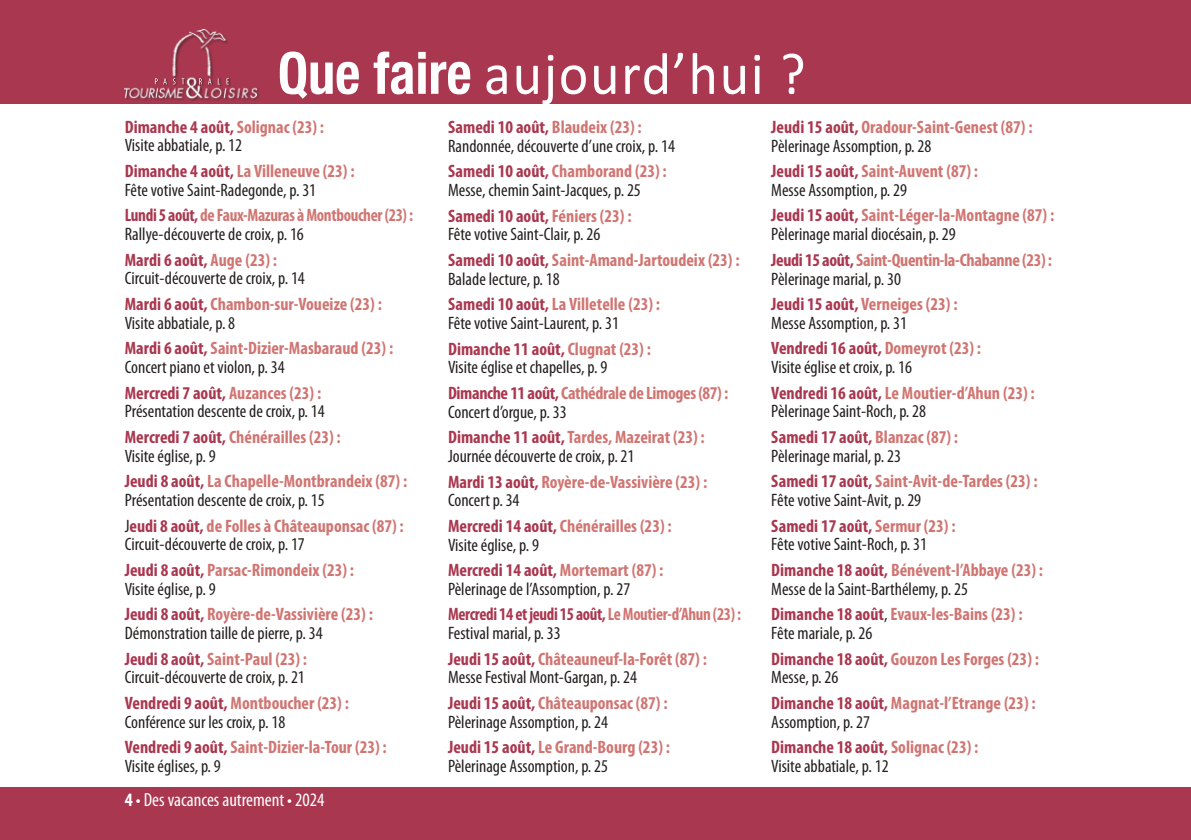
<style>
.page{position:relative;width:1191px;height:840px;background:#fff}
.page>*{position:absolute;margin:0;border:0;box-sizing:border-box;transform-origin:0 0}
.t1{font:60px "Calibri";letter-spacing:.03em;color:#fff;scale:.93 1}
.t2{font:condensed 19px "Myriad Pro";color:#fff}
.t3{font:condensed 18px/18.8px "Myriad Pro";color:#241f1f}
.t4{font:700 condensed 18px/18.8px "Myriad Pro";color:#d07572}
.t5{font:700 condensed 18px/18.8px "Myriad Pro";letter-spacing:-.02em;color:#d07572}
.t6{font:700 condensed 18px/18.8px "Myriad Pro";letter-spacing:-.02em;color:#d07572;scale:.95 1}
.t7{font:700 condensed 18px/18.8px "Myriad Pro";letter-spacing:-.02em;color:#a9374f;scale:.94 1}
.s1{font-family:"Helvetica Neue";font-weight:700;font-stretch:condensed;font-size:58px}
.s2{font-weight:700;color:#a9374f}
.s3{font-weight:700;color:#d07572}
.s4{color:#a9374f}
.s5{font-weight:400;color:#241f1f}
.s6{color:#d07572}
.s7{font-weight:700}
</style>
<div class="page">
<div style="left:0;top:786px;width:1191px;height:53px;background:#a9374f"></div>
<div style="left:0;top:0;width:1191px;height:104px;background:#a9374f"></div>
<div style="left:124px;top:29px;width:136px;height:73px;background:#241f1f;opacity:.75"></div>
<img style="left:125px;top:30px;width:131px;height:72px">
<div style="left:155px;top:78px;width:76px;height:8px;background:#241f1f;opacity:.75"></div>
<svg style="left:155px;top:78px;width:74px;height:6px"></svg>
<h1 class="t1" style="left:278px;top:37px;width:569px"><span class="s1">Que faire</span> aujourd’hui ?</h1>
<p class="t3" style="left:125px;top:117px;width:201px"><span class="s2">Dimanche 4 août,</span> <span class="s3">Solignac (23) :<br></span>Visite abbatiale, p. 12</p>
<p class="t3" style="left:125px;top:161px;width:231px"><span class="s2">Dimanche 4 août,</span> <span class="s3">La Villeneuve (23) :<br></span>Fête votive Saint-Radegonde, p. 31</p>
<p class="t6" style="left:125px;top:205px;width:305px"><span class="s4">Lundi 5 août,</span> de Faux-Mazuras à Montboucher (23) :<br><span class="s5">Rallye-découverte de croix, p. 16</span></p>
<p class="t3" style="left:125px;top:250px;width:182px"><span class="s2">Mardi 6 août,</span> <span class="s3">Auge (23) :<br></span>Circuit-découverte de croix, p. 14</p>
<p class="t4" style="left:125px;top:294px;width:259px"><span class="s4">Mardi 6 août,</span> Chambon-sur-Voueize (23) :<br><span class="s5">Visite abbatiale, p. 8</span></p>
<p class="t4" style="left:125px;top:338px;width:270px"><span class="s4">Mardi 6 août,</span> Saint-Dizier-Masbaraud (23) :<br><span class="s5">Concert piano et violon, p. 34</span></p>
<p class="t3" style="left:125px;top:383px;width:201px"><span class="s2">Mercredi 7 août,</span> <span class="s3">Auzances (23) :<br></span>Présentation descente de croix, p. 14</p>
<p class="t4" style="left:125px;top:427px;width:217px"><span class="s4">Mercredi 7 août,</span> Chénérailles (23) :<br><span class="s5">Visite église, p. 9</span></p>
<p class="t3" style="left:125px;top:471px;width:284px"><span class="s2">Jeudi 8 août,</span> <span class="s3">La Chapelle-Montbrandeix (87) :<br></span>Présentation descente de croix, p. 15</p>
<p class="t3" style="left:125px;top:515px;width:280px">J<span class="s2">eudi 8 août,</span> <span class="s3">de Folles à Châteauponsac (87) :<br></span>Circuit-découverte de croix, p. 17</p>
<p class="t4" style="left:125px;top:560px;width:231px"><span class="s4">Jeudi 8 août,</span> Parsac-Rimondeix (23) :<br><span class="s5">Visite église, p. 9</span></p>
<p class="t3" style="left:125px;top:604px;width:250px"><span class="s2">Jeudi 8 août,</span> <span class="s3">Royère-de-Vassivière (23) :<br></span>Démonstration taille de pierre, p. 34</p>
<p class="t3" style="left:125px;top:648px;width:184px"><span class="s2">Jeudi 8 août,</span> <span class="s3">Saint-Paul (23) :<br></span>Circuit-découverte de croix, p. 21</p>
<p class="t3" style="left:125px;top:693px;width:226px"><span class="s2">Vendredi 9 août,</span> <span class="s3">Montboucher (23) :<br></span>Conférence sur les croix, p. 18</p>
<p class="t4" style="left:125px;top:737px;width:263px"><span class="s4">Vendredi 9 août,</span> Saint-Dizier-la-Tour (23) :<br><span class="s5">Visite églises, p. 9</span></p>
<p class="t4" style="left:771px;top:117px;width:263px"><span class="s4">Jeudi 15 août,</span> Oradour-Saint-Genest (87) :<br><span class="s5">Pèlerinage Assomption, p. 28</span></p>
<p class="t3" style="left:771px;top:161px;width:208px"><span class="s2">Jeudi 15 août,</span> <span class="s3">Saint-Auvent (87) :<br></span>Messe Assomption, p. 29</p>
<p class="t3" style="left:771px;top:206px;width:284px"><span class="s2">Jeudi 15 août,</span> <span class="s3">Saint-Léger-la-Montagne (87) :<br></span>Pèlerinage marial diocésain, p. 29</p>
<p class="t5" style="left:771px;top:250px;width:282px"><span class="s4">Jeudi 15 août,</span> Saint-Quentin-la-Chabanne (23) :<br><span class="s5">Pèlerinage marial, p. 30</span></p>
<p class="t3" style="left:771px;top:294px;width:188px"><span class="s2">Jeudi 15 août,</span> <span class="s3">Verneiges (23) :<br></span>Messe Assomption, p. 31</p>
<p class="t3" style="left:771px;top:338px;width:211px"><span class="s2">Vendredi 16 août,</span> <span class="s3">Domeyrot (23) :<br></span>Visite église et croix, p. 16</p>
<p class="t3" style="left:771px;top:383px;width:265px"><span class="s2">Vendredi 16 août,</span> <span class="s3">Le Moutier-d’Ahun (23) :<br></span>Pèlerinage Saint-Roch, p. 28</p>
<p class="t3" style="left:771px;top:427px;width:188px"><span class="s2">Samedi 17 août,</span> <span class="s3">Blanzac (87) :<br></span>Pèlerinage marial, p. 23</p>
<p class="t4" style="left:771px;top:471px;width:268px"><span class="s4">Samedi 17 août,</span> Saint-Avit-de-Tardes (23) :<br><span class="s5">Fête votive Saint-Avit, p. 29</span></p>
<p class="t3" style="left:771px;top:516px;width:186px"><span class="s2">Samedi 17 août,</span> <span class="s3">Sermur (23) :<br></span>Fête votive Saint-Roch, p. 31</p>
<p class="t3" style="left:771px;top:560px;width:273px"><span class="s2">Dimanche 18 août,</span> <span class="s3">Bénévent-l’Abbaye (23) :<br></span>Messe de la Saint-Barthélemy, p. 25</p>
<p class="t4" style="left:771px;top:604px;width:253px"><span class="s4">Dimanche 18 août</span><span class="s5">,</span> Evaux-les-Bains (23) :<br><span class="s5">Fête mariale, p. 26</span></p>
<p class="t4" style="left:771px;top:648px;width:269px"><span class="s4">Dimanche 18 août,</span> Gouzon Les Forges (23) :<br><span class="s5">Messe, p. 26</span></p>
<p class="t4" style="left:771px;top:692px;width:266px"><span class="s4">Dimanche 18 août,</span> Magnat-l’Etrange (23) :<br><span class="s5">Assomption, p. 27</span></p>
<p class="t3" style="left:771px;top:737px;width:208px"><span class="s2">Dimanche 18 août,</span> <span class="s3">Solignac (23) :<br></span>Visite abbatiale, p. 12</p>
<p class="t3" style="left:448px;top:117px;width:228px"><span class="s2">Samedi 10 août,</span> <span class="s3">Blaudeix (23) :<br></span>Randonnée, découverte d’une croix, p. 14</p>
<p class="t3" style="left:448px;top:161px;width:220px"><span class="s2">Samedi 10 août,</span> <span class="s3">Chamborand (23) :<br></span>Messe, chemin Saint-Jacques, p. 25</p>
<p class="t3" style="left:448px;top:206px;width:185px"><span class="s2">Samedi 10 août,</span> <span class="s3">Féniers (23) :<br></span>Fête votive Saint-Clair, p. 26</p>
<p class="t4" style="left:448px;top:250px;width:293px"><span class="s4">Samedi 10 août,</span> Saint-Amand-Jartoudeix (23) :<br><span class="s5">Balade lecture, p. 18</span></p>
<p class="t3" style="left:448px;top:294px;width:213px"><span class="s2">Samedi 10 août,</span> <span class="s3">La Villetelle (23) :<br></span>Fête votive Saint-Laurent, p. 31</p>
<p class="t3" style="left:448px;top:339px;width:204px"><span class="s2">Dimanche 11 août,</span> <span class="s3">Clugnat (23) :<br></span>Visite église et chapelles, p. 9</p>
<p class="t5" style="left:448px;top:383px;width:282px"><span class="s4">Dimanche 11 août,</span> Cathédrale de Limoges (87) :<br><span class="s5">Concert d’orgue, p. 33</span></p>
<p class="t3" style="left:448px;top:427px;width:258px"><span class="s2">Dimanche 11 août,</span> <span class="s3">Tardes, Mazeirat (23) :<br></span>Journée découverte de croix, p. 21</p>
<p class="t4" style="left:448px;top:471px;width:261px"><span class="s4">Mardi 13 août,</span> Royère-de-Vassivière (23) :<br><span class="s5">Concert p. 34</span></p>
<p class="t4" style="left:448px;top:515px;width:225px"><span class="s4">Mercredi 14 août,</span> Chénérailles (23) :<br><span class="s5">Visite église, p. 9</span></p>
<p class="t3" style="left:448px;top:560px;width:217px"><span class="s2">Mercredi 14 août,</span> <span class="s3">Mortemart (87) :<br></span>Pèlerinage de l’Assomption, p. 27</p>
<p class="t7" style="left:448px;top:604px;width:313px">Mercredi 14 et jeudi 15 août, <span class="s6">Le Moutier-d’Ahun (23) :<br></span><span class="s5">Festival marial, p. 33</span></p>
<p class="t3" style="left:448px;top:648px;width:260px"><span class="s2">Jeudi 15 août,</span> <span class="s3">Châteauneuf-la-Forêt (87) :<br></span>Messe Festival Mont-Gargan, p. 24</p>
<p class="t3" style="left:448px;top:692px;width:221px"><span class="s2">Jeudi 15 août,</span> <span class="s3">Châteauponsac (87) :<br></span>Pèlerinage Assomption, p. 24</p>
<p class="t3" style="left:448px;top:737px;width:223px"><span class="s2">Jeudi 15 août,</span> <span class="s3">Le Grand-Bourg (23) :<br></span>Pèlerinage Assomption, p. 25</p>
<p class="t2" style="left:125px;top:787px;width:201px"><span class="s7">4</span> • Des vacances autrement • 2024</p>
</div>
